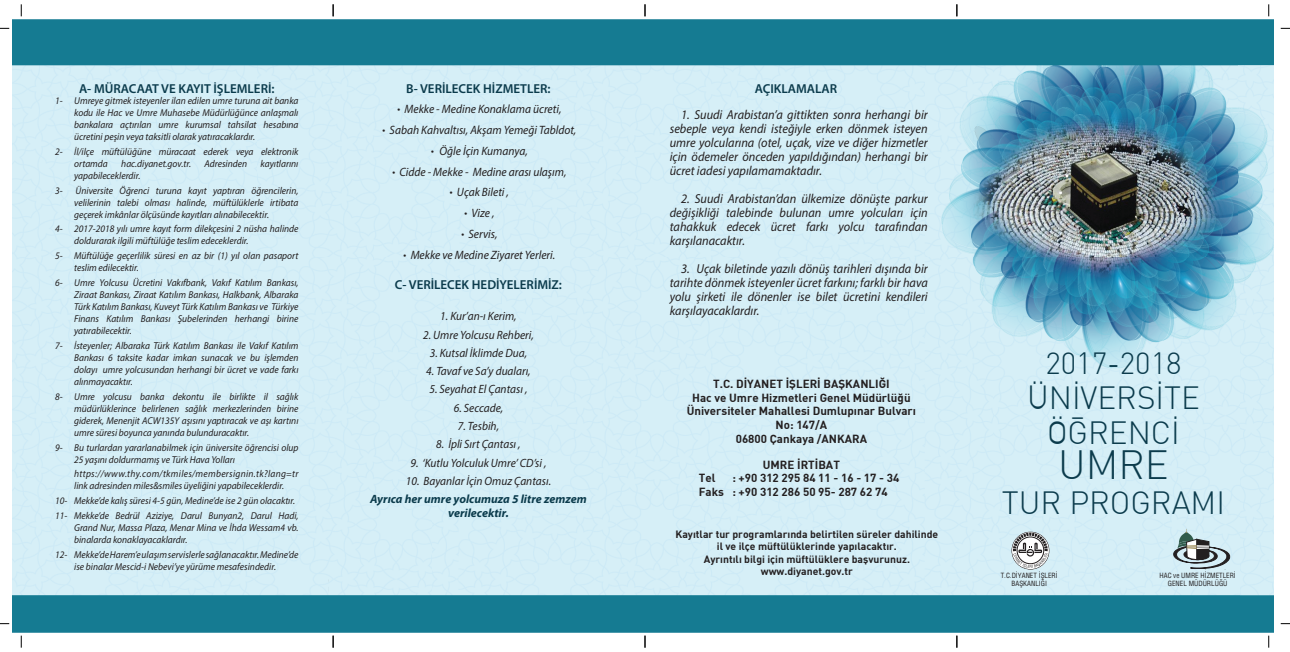
<style>
.page{position:relative;width:1290px;height:652px;background:#fff}
.page>*{position:absolute;margin:0;border:0;box-sizing:border-box;transform-origin:0 0}
.t1{font:40px "DI Nbe Lig";color:#0b3b4c}
.t2{font:31.5px/35px "DI Nbe Lig";color:#0b3b4c;text-align:center}
.t3{font:30px "DI Nbe Lig";color:#0b3b4c}
.t4{font:italic 13px/14px "Myriad Pro";color:#231f20;text-align:justify;scale:.95 1}
.t5{font:600 13px "Myriad Pro";color:#0b3b4c}
.t6{font:italic 12.1px/20.8px "Myriad Pro";color:#231f20;text-align:center;scale:.95 1}
.t7{font:italic 12px "Myriad Pro";color:#231f20;scale:.95 1}
.t8{font:italic 700 12px/14px "Myriad Pro";color:#0b3b4c;text-align:center}
.t9{font:700 11.6px/13.9px "DINBEK";color:#231f20;text-align:center}
.t10{font:700 10.4px/12.5px "DINBEK";color:#231f20;text-align:center}
.t11{font:italic 10px/12px "Myriad Pro";color:#231f20;scale:.95 1}
.t12{font:condensed 7px/8.4px "Helvetica";color:#231f20;text-align:center}
.t13{font:700 4px "Minion Pro";color:#231f20}
.t14{font:700 4px "Minion Pro";letter-spacing:.21em;color:#231f20}
</style>
<div class="page">
<img style="left:13px;top:20px;width:1260px;height:612px">
<svg style="left:21px;top:4px;width:1px;height:12px"></svg>
<svg style="left:21px;top:636px;width:1px;height:12px"></svg>
<svg style="left:333px;top:4px;width:1px;height:12px"></svg>
<svg style="left:333px;top:636px;width:1px;height:12px"></svg>
<svg style="left:645px;top:4px;width:1px;height:12px"></svg>
<svg style="left:645px;top:636px;width:1px;height:12px"></svg>
<svg style="left:956px;top:4px;width:1px;height:12px"></svg>
<svg style="left:956px;top:636px;width:1px;height:12px"></svg>
<svg style="left:1268px;top:4px;width:1px;height:12px"></svg>
<svg style="left:1268px;top:636px;width:1px;height:12px"></svg>
<div style="left:1011px;top:532px;width:38px;height:37px;background:#cfe7ef;border-radius:50%"></div>
<svg style="left:1013px;top:533px;width:35px;height:35px"></svg>
<div style="left:1011px;top:532px;width:38px;height:38px;border:1px solid #231f20;border-radius:50%"></div>
<svg style="left:1172px;top:529px;width:60px;height:40px;background:#a3b5b9"></svg>
<h3 class="t5" style="left:406px;top:80px;width:146px">B- VERİLECEK HİZMETLER:</h3>
<p class="t6" style="left:390px;top:99px;width:198px">Mekke - Medine Konaklama ücreti,<br>Sabah Kahvaltısı, Akşam Yemeği Tabldot,<br>Öğle İçin Kumanya,<br>Cidde - Mekke - Medine arası ulaşım,<br>Uçak Bileti ,<br>Vize ,<br>Servis,<br>Mekke ve Medine Ziyaret Yerleri.</p>
<h3 class="t5" style="left:395px;top:277px;width:169px">C- VERİLECEK HEDİYELERİMİZ:</h3>
<p class="t7" style="left:440px;top:309px;width:82px">1. Kur’an-ı Kerim,</p>
<p class="t7" style="left:423px;top:327px;width:118px">2. Umre Yolcusu Rehberi,</p>
<p class="t7" style="left:430px;top:346px;width:104px">3. Kutsal İklimde Dua,</p>
<p class="t7" style="left:426px;top:364px;width:111px">4. Tavaf ve Sa’y duaları,</p>
<p class="t7" style="left:429px;top:382px;width:105px">5. Seyahat El Çantası ,</p>
<p class="t7" style="left:454px;top:400px;width:53px">6. Seccade,</p>
<p class="t7" style="left:458px;top:419px;width:45px">7. Tesbih,</p>
<p class="t7" style="left:436px;top:437px;width:90px">8. İpli Sırt Çantası ,</p>
<p class="t7" style="left:410px;top:455px;width:145px">9. ‘Kutlu Yolculuk Umre’ CD’si ,</p>
<p class="t7" style="left:406px;top:473px;width:154px">10. Bayanlar İçin Omuz Çantası.</p>
<p class="t8" style="left:370px;top:492px;width:218px">Ayrıca her umre yolcumuza 5 litre zemzem verilecektir.</p>
<h3 class="t5" style="left:79px;top:80px;width:197px">A- MÜRACAAT VE KAYIT İŞLEMLERİ:</h3>
<h3 class="t5" style="left:755px;top:80px;width:84px">AÇIKLAMALAR</h3>
<p class="t4" style="left:670px;top:107px;width:273px;text-indent:11px">1. Suudi Arabistan’a gittikten sonra herhangi bir sebeple veya kendi isteğiyle erken dönmek isteyen umre yolcularına (otel, uçak, vize ve diğer hizmetler için ödemeler önceden yapıldığından) herhangi bir ücret iadesi yapılamamaktadır.</p>
<h3 class="t4" style="left:670px;top:191px;width:273px;text-indent:11px">2. Suudi Arabistan’dan ülkemize dönüşte parkur değişikliği talebinde bulunan umre yolcuları için tahakkuk edecek ücret farkı yolcu tarafından karşılanacaktır.</h3>
<h3 class="t4" style="left:670px;top:261px;width:273px;text-indent:11px">3. Uçak biletinde yazılı dönüş tarihleri dışında bir tarihte dönmek isteyenler ücret farkını; farklı bir hava yolu şirketi ile dönenler ise bilet ücretini kendileri karşılayacaklardır.</h3>
<p class="t11" style="left:74px;top:94px;width:238px;text-align:justify;text-indent:-19px">1- Umreye gitmek isteyenler ilan edilen umre turuna ait banka kodu ile Hac ve Umre Muhasebe Müdürlüğünce anlaşmalı bankalara açtırılan umre kurumsal tahsilat hesabına ücretini peşin veya taksitli olarak yatıracaklardır.</p>
<p class="t11" style="left:74px;top:145px;width:238px;text-indent:-19px">2- İl/ilçe müftülüğüne müracaat ederek veya elektronik ortamda</p>
<p class="t11" style="left:121px;top:157px;width:75px">hac.diyanet.gov.tr.</p>
<p class="t11" style="left:204px;top:157px;width:46px">Adresinden</p>
<p class="t11" style="left:261px;top:157px;width:41px">kayıtlarını</p>
<p class="t11" style="left:74px;top:169px;width:71px">yapabileceklerdir.</p>
<p class="t11" style="left:55px;top:184px;width:9px">3-</p>
<p class="t11" style="left:74px;top:184px;width:238px;text-align:justify">Üniversite Öğrenci turuna kayıt yaptıran öğrencilerin, velilerinin talebi olması halinde, müftülüklerle irtibata geçerek imkânlar ölçüsünde kayıtları alınabilecektir.</p>
<p class="t11" style="left:74px;top:223px;width:238px;text-indent:-19px">4- 2017-2018 yılı umre kayıt form dilekçesini 2 nüsha halinde doldurarak ilgili müftülüğe teslim edeceklerdir.</p>
<p class="t11" style="left:74px;top:250px;width:238px;text-indent:-19px">5- Müftülüğe geçerlilik süresi en az bir (1) yıl olan pasaport teslim edilecektir.</p>
<p class="t11" style="left:74px;top:277px;width:238px;text-align:justify;text-indent:-19px">6- Umre Yolcusu Ücretini Vakıfbank, Vakıf Katılım Bankası, Ziraat Bankası, Ziraat Katılım Bankası, Halkbank, Albaraka Türk Katılım Bankası, Kuveyt Türk Katılım Bankası ve Türkiye Finans Katılım Bankası Şubelerinden herhangi birine yatırabilecektir.</p>
<p class="t11" style="left:74px;top:339px;width:238px;text-align:justify;text-indent:-19px">7- İsteyenler; Albaraka Türk Katılım Bankası ile Vakıf Katılım Bankası 6 taksite kadar imkan sunacak ve bu işlemden dolayı umre yolcusundan herhangi bir ücret ve vade farkı alınmayacaktır.</p>
<p class="t11" style="left:74px;top:390px;width:238px;text-align:justify;text-indent:-19px">8- Umre yolcusu banka dekontu ile birlikte il sağlık müdürlüklerince belirlenen sağlık merkezlerinden birine giderek, Menenjit ACW135Y aşısını yaptıracak ve aşı kartını umre süresi boyunca yanında bulunduracaktır.</p>
<p class="t11" style="left:74px;top:441px;width:238px;text-indent:-19px">9- Bu turlardan yararlanabilmek için üniversite öğrencisi olup<br>25 yaşını doldurmamış ve Türk Hava Yolları</p>
<p class="t11" style="left:74px;top:468px;width:238px">https://www.thy.com/tkmiles/membersignin.tk?lang=tr link adresinden miles&amp;smiles üyeliğini yapabileceklerdir.</p>
<p class="t11" style="left:55px;top:493px;width:258px;line-height:14.8px">10- Mekke’de kalış süresi 4-5 gün, Medine’de ise 2 gün olacaktır.<br>11- Mekke’de Bedrül Aziziye, Darul Bunyan2, Darul Hadi,</p>
<p class="t11" style="left:74px;top:522px;width:238px">Grand Nur, Massa Plaza, Menar Mina ve İhda Wessam4 vb. binalarda konaklayacaklardır.</p>
<p class="t11" style="left:55px;top:548px;width:258px;text-align:center">12- Mekke’de Harem’e ulaşım servislerle sağlanacaktır. Medine’de ise binalar Mescid-i Nebevi’ye yürüme mesafesindedir.</p>
<p class="t9" style="left:687px;top:376px;width:231px">T.C. DİYANET İŞLERİ BAŞKANLIĞI<br>Hac ve Umre Hizmetleri Genel Müdürlüğü<br>Üniversiteler Mahallesi Dumlupınar Bulvarı<br>No: 147/A<br>06800 Çankaya /ANKARA</p>
<p class="t9" style="left:763px;top:457px;width:79px">UMRE İRTİBAT</p>
<p class="t9" style="left:699px;top:471px;width:202px;text-align:left;text-indent:33px">: +90 312 295 84 11 - 16 - 17 - 34<br>Faks : +90 312 286 50 95- 287 62 74</p>
<p class="t9" style="left:699px;top:471px;width:18px">Tel</p>
<p class="t10" style="left:675px;top:527px;width:264px">Kayıtlar tur programlarında belirtilen süreler dahilinde il ve ilçe müftülüklerinde yapılacaktır.<br>Ayrıntılı bilgi için müftülüklere başvurunuz. www.diyanet.gov.tr</p>
<h3 class="t3" style="left:1045px;top:344px;width:138px">2017-2018</h3>
<h2 class="t2" style="left:1027px;top:380px;width:174px">ÜNÝVERSÝTE<br>ÖÐRENCÝ</h2>
<h1 class="t1" style="left:1058px;top:440px;width:112px">UMRE</h1>
<h2 class="t2" style="left:1002px;top:485px;width:225px">TUR PROGRAMI</h2>
<p class="t12" style="left:1001px;top:571px;width:58px">T.C.DİYANET İŞLERİ<br>BAŞKANLIĞI</p>
<p class="t13" style="left:1174px;top:569px;width:54px">HAC VE UMRE HİZMETLERİ</p>
<p class="t12" style="left:1159px;top:571px;width:78px">HAC ve UMRE HİZMETLERİ</p>
<p class="t14" style="left:1174px;top:574px;width:53px">GENEL MÜDÜRLÜĞÜ</p>
<p class="t12" style="left:1168px;top:579px;width:61px">GENEL MÜDÜRLÜĞÜ</p>
</div>
